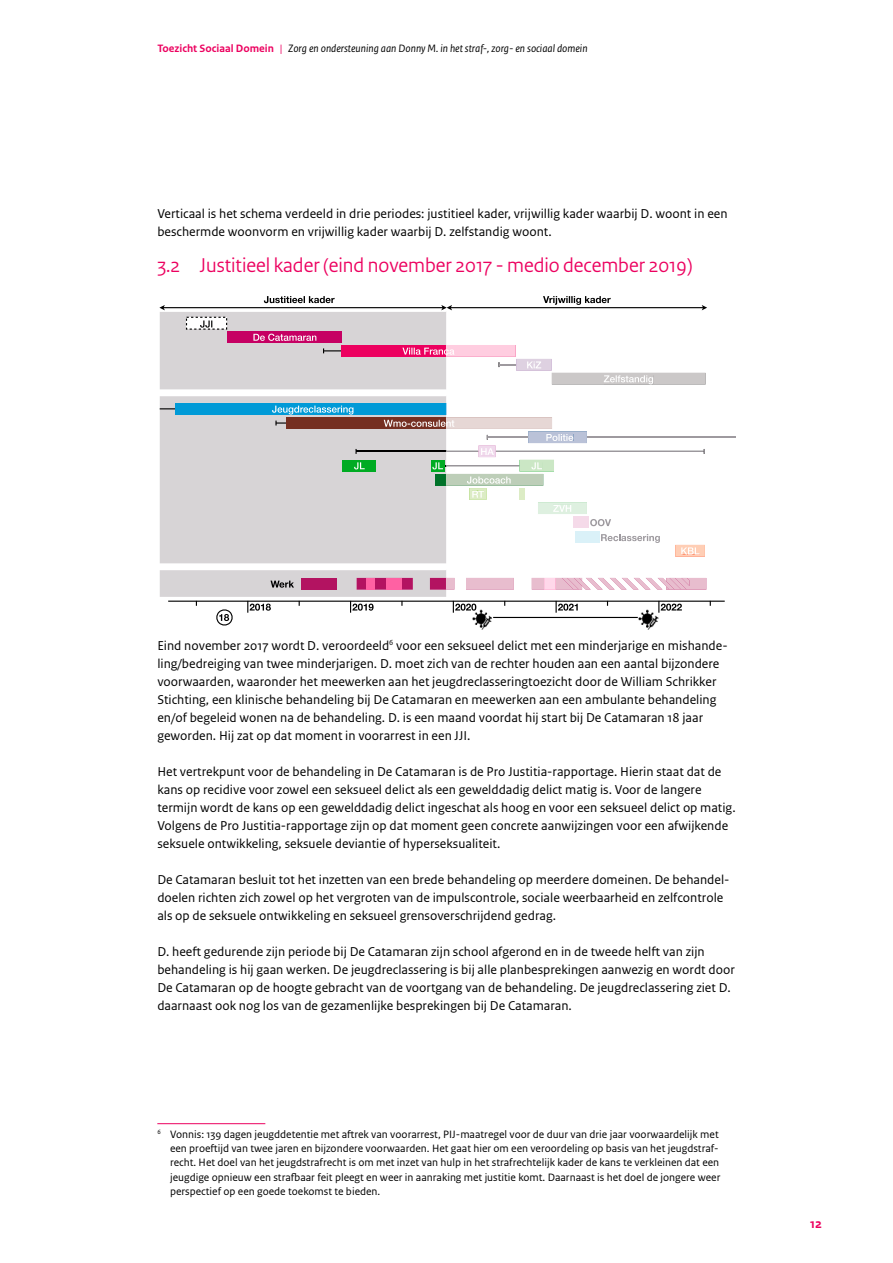
<style>
.page{position:relative;width:893px;height:1263px;background:#fff}
.page>*{position:absolute;margin:0;border:0;box-sizing:border-box;transform-origin:0 0}
.H3_04_RO_Paragraafko{font:21px "Rijksoverheid Sans Heading";color:#ec005f}
.P_10_RO_Broodtekst_S{font:13.5px/18px "Rijksoverheid Sans Text";color:#000}
.t1{font:700 13.5px "Rijksoverheid Sans Text";color:#ec005f}
.RO_Voetnoot{font:11.25px/14.2px "Rijksoverheid Sans Text";color:#000}
.t2{font:11.25px "Rijksoverheid Sans Text Italic 2";color:#000}
.s1{font-family:"Rijksoverheid Sans Text Bold 2";color:#ec005f}
.s2{font-family:"Rijksoverheid Sans Text Regular 2";color:#ec005f}
</style>
<div class="page">
<svg style="left:160px;top:312px;width:286px;height:285px;background:#d9d6d8"></svg>
<img style="left:638px;top:613px;width:21px;height:17px">
<img style="left:472px;top:613px;width:50px;height:17px">
<hr style="left:168px;top:601px;width:557px;height:1px;background:#000">
<svg style="left:247px;top:601px;width:24px;height:12px"></svg>
<div style="left:186px;top:317px;width:41px;height:12px;background:#fff"></div>
<svg style="left:200px;top:320px;width:12px;height:8px"></svg>
<div style="left:228px;top:331px;width:114px;height:12px;background:#c60063"></div>
<svg style="left:253px;top:334px;width:63px;height:7px"></svg>
<svg style="left:323px;top:348px;width:18px;height:5px"></svg>
<div style="left:341px;top:345px;width:175px;height:12px;background:#ec005f"></div>
<hr style="left:276px;top:422px;width:24px;height:2px;background:#000">
<div style="left:286px;top:417px;width:266px;height:12px;background:#752f21"></div>
<hr style="left:355px;top:451px;width:146px;height:1px;background:#000">
<div style="left:343px;top:460px;width:33px;height:11px;background:#00ab23"></div>
<svg style="left:354px;top:462px;width:11px;height:7px"></svg>
<hr style="left:493px;top:617px;width:145px;height:1px;background:#000">
<svg style="left:216px;top:609px;width:17px;height:17px"></svg>
<svg style="left:271px;top:581px;width:23px;height:7px"></svg>
<hr style="left:160px;top:408px;width:45px;height:1px;background:#000">
<div style="left:301px;top:578px;width:36px;height:12px;background:#b31361"></div>
<div style="left:175px;top:403px;width:272px;height:12px;background:#009ad7"></div>
<svg style="left:272px;top:406px;width:81px;height:8px"></svg>
<hr style="left:163px;top:307px;width:280px;height:1px;background:#000">
<svg style="left:159px;top:305px;width:6px;height:5px"></svg>
<svg style="left:264px;top:296px;width:71px;height:7px"></svg>
<svg style="left:350px;top:570px;width:375px;height:43px"></svg>
<hr style="left:446px;top:486px;width:1px;height:77px;background:#f3f1f3">
<div style="left:573px;top:516px;width:15px;height:12px;background:#f5dae9"></div>
<div style="left:576px;top:531px;width:24px;height:11px;background:#daf1f8"></div>
<svg style="left:675px;top:545px;width:30px;height:12px"></svg>
<hr style="left:587px;top:437px;width:149px;height:1px;background:#9e9a9f">
<svg style="left:601px;top:534px;width:59px;height:9px"></svg>
<svg style="left:384px;top:396px;width:321px;height:130px"></svg>
<svg style="left:402px;top:296px;width:305px;height:93px"></svg>
<hr style="left:157px;top:1123px;width:108px;height:1px;background:#ec005f">
<p class="t2" style="left:157px;top:42px;width:432px"><span class="s1">Toezicht Sociaal Domein</span> <span class="s2">|</span> Zorg en ondersteuning aan Donny M. in het straf-, zorg- en sociaal domein</p>
<p class="P_10_RO_Broodtekst_S" style="left:157px;top:205px;width:572px">Verticaal is het schema verdeeld in drie periodes: justitieel kader, vrijwillig kader waarbij D. woont in een beschermde woonvorm en vrijwillig kader waarbij D. zelfstandig woont.</p>
<h3 class="H3_04_RO_Paragraafko" style="left:157px;top:253px;width:537px">3.2 Justitieel kader (eind november 2017 - medio december 2019)</h3>
<p class="P_10_RO_Broodtekst_S" style="left:157px;top:637px;width:572px">Eind november 2017 wordt D. veroordeeld<sup>6</sup> voor een seksueel delict met een minderjarige en mishande&shy;ling/bedreiging van twee minderjarigen. D. moet zich van de rechter houden aan een aantal bijzondere voorwaarden, waaronder het meewerken aan het jeugdreclasseringtoezicht door de William Schrikker Stichting, een klinische behandeling bij De Catamaran en meewerken aan een ambulante behandeling en/of begeleid wonen na de behandeling. D. is een maand voordat hij start bij De Catamaran 18 jaar geworden. Hij zat op dat moment in voorarrest in een JJI.</p>
<p class="P_10_RO_Broodtekst_S" style="left:157px;top:763px;width:580px">Het vertrekpunt voor de behandeling in De Catamaran is de Pro Justitia-rapportage. Hierin staat dat de kans op recidive voor zowel een seksueel delict als een gewelddadig delict matig is. Voor de langere termijn wordt de kans op een gewelddadig delict ingeschat als hoog en voor een seksueel delict op matig.<br>Volgens de Pro Justitia-rapportage zijn op dat moment geen concrete aanwijzingen voor een afwijkende seksuele ontwikkeling, seksuele deviantie of hyperseksualiteit.</p>
<p class="P_10_RO_Broodtekst_S" style="left:157px;top:871px;width:574px">De Catamaran besluit tot het inzetten van een brede behandeling op meerdere domeinen. De behandel&shy;doelen richten zich zowel op het vergroten van de impulscontrole, sociale weerbaarheid en zelfcontrole als op de seksuele ontwikkeling en seksueel grensoverschrijdend gedrag.</p>
<p class="P_10_RO_Broodtekst_S" style="left:157px;top:943px;width:579px">D. heeft gedurende zijn periode bij De Catamaran zijn school afgerond en in de tweede helft van zijn behandeling is hij gaan werken. De jeugdreclassering is bij alle planbesprekingen aanwezig en wordt door De Catamaran op de hoogte gebracht van de voortgang van de behandeling. De jeugdreclassering ziet D. daarnaast ook nog los van de gezamenlijke besprekingen bij De Catamaran.</p>
<p class="RO_Voetnoot" style="left:170px;top:1127px;width:552px;text-indent:-13px"><sup>6</sup> Vonnis: 139 dagen jeugddetentie met aftrek van voorarrest, PIJ-maatregel voor de duur van drie jaar voorwaardelijk met een proeftijd van twee jaren en bijzondere voorwaarden. Het gaat hier om een veroordeling op basis van het jeugdstraf&shy;recht. Het doel van het jeugdstrafrecht is om met inzet van hulp in het strafrechtelijk kader de kans te verkleinen dat een jeugdige opnieuw een strafbaar feit pleegt en weer in aanraking met justitie komt. Daarnaast is het doel de jongere weer perspectief op een goede toekomst te bieden.</p>
<p class="t1" style="left:810px;top:1216px;width:14px">12</p>
</div>
